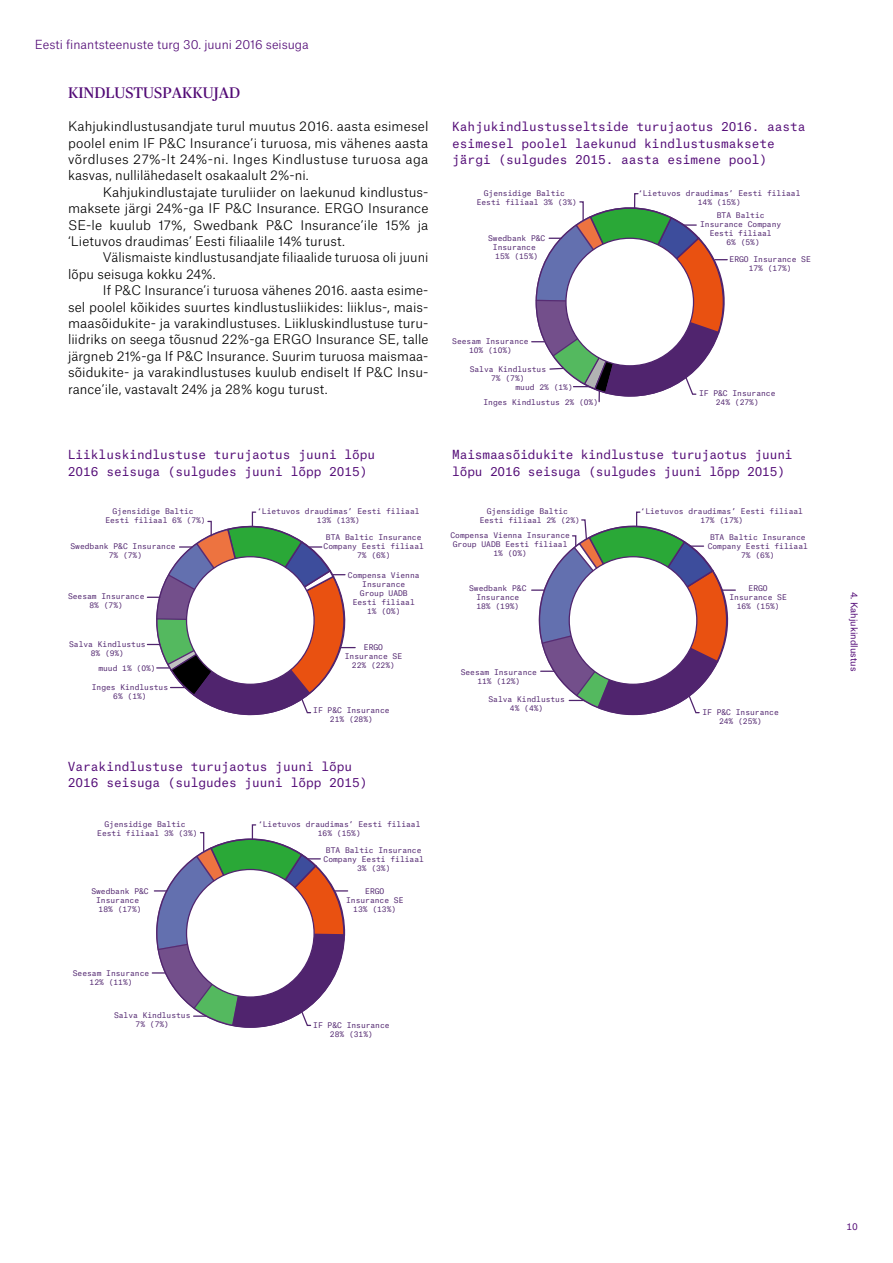
<style>
.page{position:relative;width:893px;height:1263px;background:#fff}
.page>*{position:absolute;margin:0;border:0;box-sizing:border-box;transform-origin:0 0}
.t1{font:18px "Publico Headline";color:#520a76}
.t2{font:300 12.75px/16.4px "Atlas Grotesk";letter-spacing:.005em;color:#000;text-align:justify}
.t3{font:12px/16.4px "Atlas Typewriter";color:#520a76}
.t4{font:300 12px "Atlas Grotesk";color:#520a76}
.t5{font:9px "Atlas Grotesk";color:#520a76}
.t6{font:9px "Atlas Typewriter";color:#520a76}
.t7{font:7.5px/9px "Atlas Typewriter";color:#50246e;text-align:center}
</style>
<div class="page">
<svg style="left:147px;top:511px;width:208px;height:205px"></svg>
<svg style="left:532px;top:511px;width:203px;height:205px"></svg>
<svg style="left:152px;top:824px;width:196px;height:204px"></svg>
<svg style="left:532px;top:193px;width:196px;height:210px"></svg>
<h3 class="t4" style="left:35px;top:35px;width:275px">Eesti finantsteenuste turg 30. juuni 2016 seisuga</h3>
<h1 class="t1" style="left:68px;top:80px;width:174px">KINDLUSTUSPAKKUJAD</h1>
<h2 class="t2" style="left:68px;top:117px;width:362px">Kahjukindlustusandjate turul muutus 2016. aasta esimesel poolel enim IF P&amp;C Insurance’i turuosa, mis vähenes aasta võrdluses 27%-lt 24%-ni. Inges Kindlustuse turuosa aga kasvas, nullilähedaselt osakaalult 2%-ni.</h2>
<h2 class="t2" style="left:68px;top:183px;width:362px;text-indent:35px">Kahjukindlustajate turuliider on laekunud kindlustus&shy;maksete järgi 24%-ga IF P&amp;C Insurance. ERGO Insurance SE-le kuulub 17%, Swedbank P&amp;C Insurance’ile 15% ja ‘Lietuvos draudimas’ Eesti filiaalile 14% turust.</h2>
<h2 class="t2" style="left:68px;top:248px;width:362px;text-indent:35px">Välismaiste kindlustusandjate filiaalide turuosa oli juuni lõpu seisuga kokku 24%.</h2>
<p class="t2" style="left:68px;top:281px;width:362px;text-indent:35px">If P&amp;C Insurance’i turuosa vähenes 2016. aasta esime&shy;sel poolel kõikides suurtes kindlustusliikides: liiklus-, mais&shy;maasõidukite- ja varakindlustuses. Liikluskindlustuse turu&shy;liidriks on seega tõusnud 22%-ga ERGO Insurance SE, talle järgneb 21%-ga If P&amp;C Insurance. Suurim turuosa maismaa&shy;sõidukite- ja varakindlustuses kuulub endiselt If P&amp;C Insu&shy;rance’ile, vastavalt 24% ja 28% kogu turust.</p>
<h3 class="t3" style="left:452px;top:117px;width:355px">Kahjukindlustusseltside turujaotus 2016. aasta esimesel poolel laekunud kindlustusmaksete järgi (sulgudes 2015. aasta esimene pool)</h3>
<p class="t7" style="left:477px;top:188px;width:102px;text-align:left;text-indent:7px">Gjensidige Baltic<br>Eesti filiaal 3% (3%)</p>
<p class="t7" style="left:488px;top:232px;width:59px">Swedbank P&amp;C</p>
<p class="t7" style="left:493px;top:241px;width:44px">Insurance</p>
<p class="t7" style="left:495px;top:250px;width:44px">15% (15%)</p>
<p class="t7" style="left:452px;top:336px;width:78px">Seesam Insurance<br>10% (10%)</p>
<p class="t7" style="left:470px;top:363px;width:78px">Salva Kindlustus<br>7% (7%)</p>
<p class="t7" style="left:515px;top:381px;width:59px">muud 2% (1%)</p>
<p class="t7" style="left:483px;top:397px;width:116px">Inges Kindlustus 2% (0%)</p>
<p class="t7" style="left:638px;top:188px;width:164px">‘Lietuvos draudimas’ Eesti filiaal<br>14% (15%)</p>
<p class="t7" style="left:717px;top:210px;width:49px">BTA Baltic</p>
<p class="t7" style="left:700px;top:219px;width:83px">Insurance Company</p>
<p class="t7" style="left:710px;top:228px;width:64px">Eesti filiaal</p>
<p class="t7" style="left:726px;top:237px;width:35px">6% (5%)</p>
<p class="t7" style="left:730px;top:254px;width:83px">ERGO Insurance SE<br>17% (17%)</p>
<p class="t7" style="left:699px;top:388px;width:78px">IF P&amp;C Insurance<br>24% (27%)</p>
<h3 class="t3" style="left:68px;top:445px;width:309px">Liikluskindlustuse turujaotus juuni lõpu<br>2016 seisuga (sulgudes juuni lõpp 2015)</h3>
<h3 class="t3" style="left:452px;top:445px;width:342px">Maismaasõidukite kindlustuse turujaotus juuni lõpu 2016 seisuga (sulgudes juuni lõpp 2015)</h3>
<p class="t7" style="left:105px;top:506px;width:102px;text-align:left;text-indent:7px">Gjensidige Baltic<br>Eesti filiaal 6% (7%)</p>
<p class="t7" style="left:109px;top:541px;width:68px;text-align:left;text-indent:-38px">Swedbank P&amp;C Insurance<br>7% (7%)</p>
<p class="t7" style="left:68px;top:591px;width:78px">Seesam Insurance<br>8% (7%)</p>
<p class="t7" style="left:69px;top:639px;width:78px">Salva Kindlustus<br>8% (9%)</p>
<p class="t7" style="left:98px;top:663px;width:59px">muud 1% (0%)</p>
<p class="t7" style="left:92px;top:682px;width:78px">Inges Kindlustus<br>6% (1%)</p>
<p class="t7" style="left:257px;top:506px;width:164px">‘Lietuvos draudimas’ Eesti filiaal<br>13% (13%)</p>
<p class="t7" style="left:324px;top:532px;width:102px">BTA Baltic Insurance<br>Company Eesti filiaal<br>7% (6%)</p>
<p class="t7" style="left:348px;top:569px;width:73px">Compensa Vienna<br>Insurance<br>Group UADB<br>Eesti filiaal<br>1% (0%)</p>
<p class="t7" style="left:345px;top:642px;width:59px">ERGO<br>Insurance SE<br>22% (22%)</p>
<p class="t7" style="left:313px;top:704px;width:78px">IF P&amp;C Insurance<br>21% (28%)</p>
<h3 class="t3" style="left:68px;top:757px;width:301px">Varakindlustuse turujaotus juuni lõpu<br>2016 seisuga (sulgudes juuni lõpp 2015)</h3>
<p class="t7" style="left:97px;top:819px;width:102px;text-align:left;text-indent:7px">Gjensidige Baltic<br>Eesti filiaal 3% (3%)</p>
<p class="t7" style="left:91px;top:885px;width:59px">Swedbank P&amp;C</p>
<p class="t7" style="left:96px;top:894px;width:44px">Insurance</p>
<p class="t7" style="left:99px;top:903px;width:44px">18% (17%)</p>
<p class="t7" style="left:73px;top:967px;width:78px">Seesam Insurance<br>12% (11%)</p>
<p class="t7" style="left:114px;top:1010px;width:78px">Salva Kindlustus<br>7% (7%)</p>
<p class="t7" style="left:258px;top:819px;width:164px">‘Lietuvos draudimas’ Eesti filiaal<br>16% (15%)</p>
<p class="t7" style="left:324px;top:845px;width:102px">BTA Baltic Insurance<br>Company Eesti filiaal<br>3% (3%)</p>
<p class="t7" style="left:346px;top:885px;width:59px">ERGO<br>Insurance SE<br>13% (13%)</p>
<p class="t7" style="left:313px;top:1019px;width:78px">IF P&amp;C Insurance<br>28% (31%)</p>
<p class="t7" style="left:480px;top:506px;width:102px;text-align:left;text-indent:7px">Gjensidige Baltic<br>Eesti filiaal 2% (2%)</p>
<p class="t7" style="left:450px;top:529px;width:121px">Compensa Vienna Insurance<br>Group UADB Eesti filiaal<br>1% (0%)</p>
<p class="t7" style="left:469px;top:583px;width:59px">Swedbank P&amp;C<br>Insurance<br>18% (19%)</p>
<p class="t7" style="left:461px;top:666px;width:78px">Seesam Insurance<br>11% (12%)</p>
<p class="t7" style="left:488px;top:694px;width:78px">Salva Kindlustus<br>4% (4%)</p>
<p class="t7" style="left:641px;top:506px;width:164px">‘Lietuvos draudimas’ Eesti filiaal<br>17% (17%)</p>
<p class="t7" style="left:708px;top:532px;width:102px">BTA Baltic Insurance<br>Company Eesti filiaal<br>7% (6%)</p>
<p class="t7" style="left:729px;top:583px;width:59px">ERGO<br>Insurance SE<br>16% (15%)</p>
<p class="t7" style="left:702px;top:707px;width:78px">IF P&amp;C Insurance<br>24% (25%)</p>
<p class="t5" style="left:861px;top:592px;width:81px;rotate:90deg">4. Kahjukindlustus</p>
<p class="t6" style="left:846px;top:1219px;width:13px">10</p>
</div>
